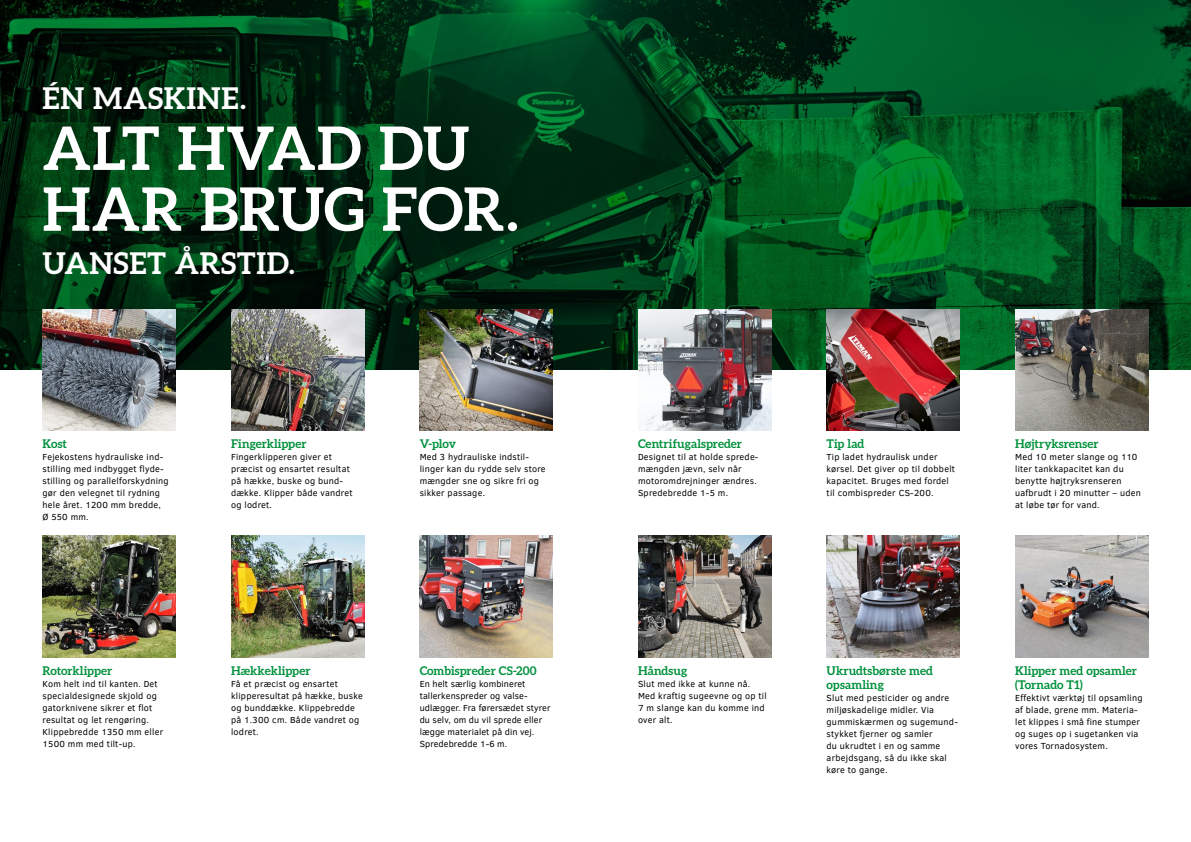
<style>
.page{position:relative;width:1191px;height:842px;background:#fff}
.page>*{position:absolute;margin:0;border:0;box-sizing:border-box;transform-origin:0 0}
.t1{font:700 60px/60.9px "Aleo";letter-spacing:.005em;color:#fff}
.t2{font:700 30px "Aleo";letter-spacing:.02em;color:#fff}
.t3{font:700 12px/14px "Aleo";letter-spacing:.005em;color:#00913c}
.t4{font:9px/12px "Clear Sans";letter-spacing:.025em;color:#000}
</style>
<div class="page">
<img style="left:0;top:0;width:1191px;height:370px">
<img style="left:43px;top:309px;width:133px;height:122px">
<img style="left:638px;top:309px;width:133px;height:122px">
<img style="left:638px;top:536px;width:133px;height:122px">
<img style="left:826px;top:309px;width:134px;height:122px">
<img style="left:231px;top:536px;width:133px;height:122px">
<img style="left:826px;top:536px;width:134px;height:122px">
<img style="left:420px;top:309px;width:133px;height:122px">
<img style="left:1015px;top:309px;width:133px;height:122px">
<img style="left:420px;top:536px;width:133px;height:122px">
<img style="left:1015px;top:536px;width:133px;height:122px">
<img style="left:43px;top:536px;width:133px;height:122px">
<img style="left:231px;top:309px;width:133px;height:122px">
<p class="t2" style="left:43px;top:81px;width:205px">ÉN MASKINE.</p>
<p class="t1" style="left:43px;top:117px;width:477px">ALT HVAD DU<br>HAR BRUG FOR.</p>
<p class="t2" style="left:43px;top:246px;width:254px">UANSET ÅRSTID.</p>
<p class="t3" style="left:43px;top:436px;width:26px">Kost</p>
<p class="t4" style="left:43px;top:451px;width:128px">Fejekostens hydrauliske ind&shy;stilling med indbygget flyde&shy;stilling og parallelforskydning gør den velegnet til rydning hele året. 1200 mm bredde,<br>Ø 550 mm.</p>
<p class="t3" style="left:43px;top:663px;width:71px">Rotorklipper</p>
<p class="t4" style="left:43px;top:677px;width:117px">Kom helt ind til kanten. Det specialdesignede skjold og gatorknivene sikrer et flot resultat og let rengøring.</p>
<p class="t4" style="left:43px;top:725px;width:122px">Klippebredde 1350 mm eller<br>1500 mm med tilt-up.</p>
<p class="t3" style="left:231px;top:436px;width:77px">Fingerklipper</p>
<p class="t4" style="left:231px;top:451px;width:123px">Fingerklipperen giver et præcist og ensartet resultat på hække, buske og bund&shy;dække. Klipper både vandret og lodret.</p>
<p class="t3" style="left:420px;top:436px;width:38px">V-plov</p>
<p class="t4" style="left:420px;top:451px;width:127px">Med 3 hydrauliske indstil&shy;linger kan du rydde selv store mængder sne og sikre fri og sikker passage.</p>
<p class="t3" style="left:231px;top:663px;width:81px">Hækkeklipper</p>
<p class="t4" style="left:231px;top:677px;width:133px">Få et præcist og ensartet klipperesultat på hække, buske og bunddække. Klippebredde på 1.300 cm. Både vandret og lodret.</p>
<p class="t3" style="left:420px;top:663px;width:118px">Combispreder CS-200</p>
<p class="t4" style="left:420px;top:677px;width:132px">En helt særlig kombineret tallerkenspreder og valse&shy;udlægger. Fra førersædet styrer du selv, om du vil sprede eller lægge materialet på din vej.<br>Spredebredde 1-6 m.</p>
<p class="t3" style="left:638px;top:436px;width:106px">Centrifugalspreder</p>
<p class="t4" style="left:638px;top:451px;width:122px">Designet til at holde sprede&shy;mængden jævn, selv når motoromdrejninger ændres.<br>Spredebredde 1-5 m.</p>
<p class="t3" style="left:826px;top:436px;width:39px">Tip lad</p>
<p class="t4" style="left:826px;top:451px;width:130px">Tip ladet hydraulisk under kørsel. Det giver op til dobbelt kapacitet. Bruges med fordel til combispreder CS-200.</p>
<p class="t3" style="left:1015px;top:436px;width:85px">Højtryksrenser</p>
<p class="t4" style="left:1015px;top:451px;width:127px">Med 10 meter slange og 110 liter tankkapacitet kan du benytte højtryksrenseren uafbrudt i 20 minutter – uden at løbe tør for vand.</p>
<p class="t3" style="left:638px;top:663px;width:51px">Håndsug</p>
<p class="t4" style="left:638px;top:677px;width:130px">Slut med ikke at kunne nå.<br>Med kraftig sugeevne og op til<br>7 m slange kan du komme ind over alt.</p>
<p class="t3" style="left:826px;top:663px;width:108px">Ukrudtsbørste med opsamling</p>
<p class="t4" style="left:826px;top:691px;width:132px">Slut med pesticider og andre miljøskadelige midler. Via gummiskærmen og sugemund&shy;stykket fjerner og samler<br>du ukrudtet i en og samme arbejdsgang, så du ikke skal køre to gange.</p>
<p class="t3" style="left:1015px;top:663px;width:123px">Klipper med opsamler (Tornado T1)</p>
<p class="t4" style="left:1015px;top:691px;width:129px">Effektivt værktøj til opsamling af blade, grene mm. Materia&shy;let klippes i små fine stumper og suges op i sugetanken via vores Tornadosystem.</p>
</div>
